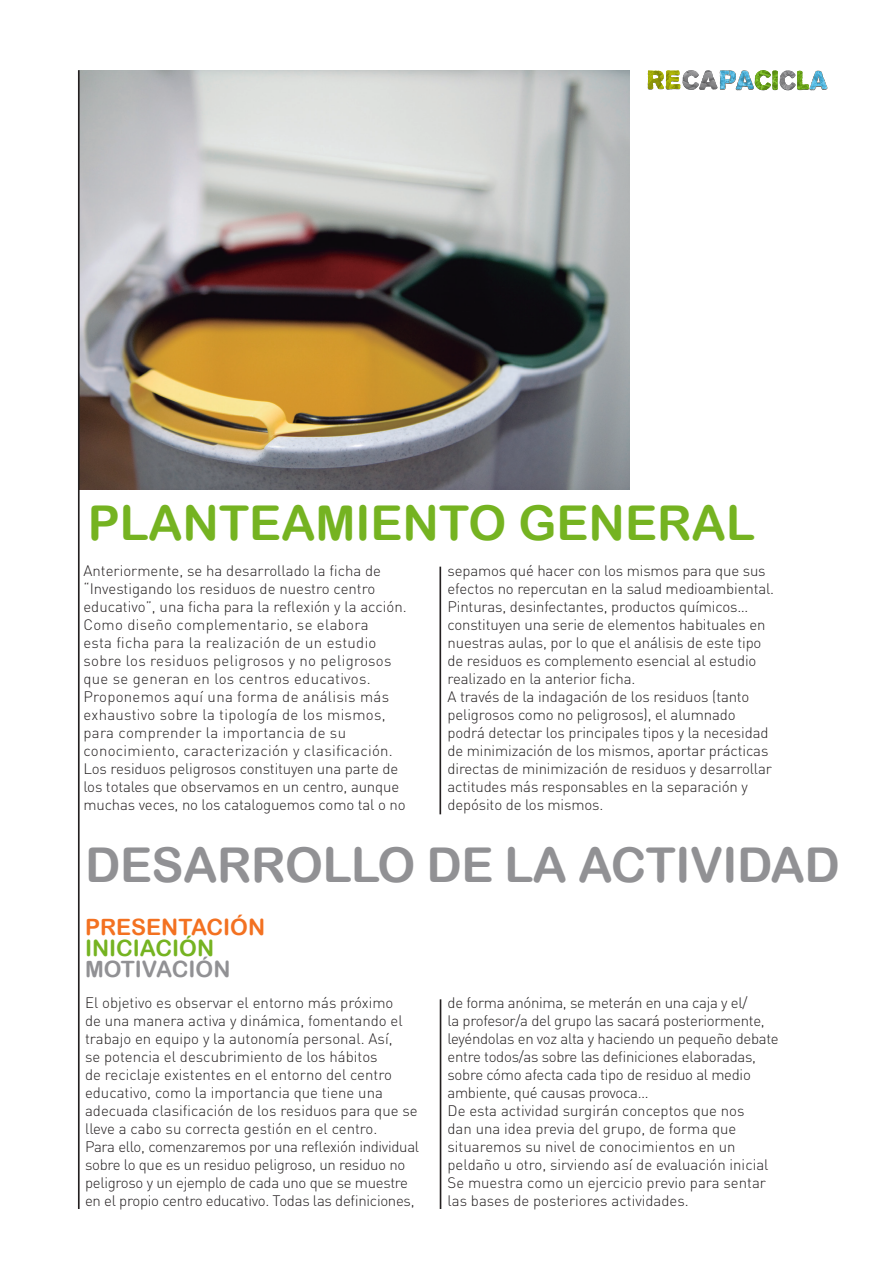
<style>
.page{position:relative;width:893px;height:1263px;background:#fff}
.page>*{position:absolute;margin:0;border:0;box-sizing:border-box;transform-origin:0 0}
.t1{font:48px "Arial Rounded MT Bold";letter-spacing:-.01em;color:#919194}
.t2{font:48px "Arial Rounded MT Bold";color:#75b321}
.t3{font:22.5px "Arial Rounded MT Bold";color:#f37121}
.t4{font:22.5px "Arial Rounded MT Bold";color:#75b321}
.t5{font:22.5px "Arial Rounded MT Bold";color:#919194}
.t6{font:300 15px/18px "DIN";letter-spacing:-.01em;color:#231f20}
.t7{font:300 15px/18px "DIN";letter-spacing:.02em;color:#231f20}
</style>
<div class="page">
<hr style="left:439px;top:567px;width:2px;height:247px;background:#231f20">
<hr style="left:440px;top:999px;width:1px;height:210px;background:#231f20">
<img style="left:80px;top:70px;width:549px;height:419px">
<svg style="left:648px;top:70px;width:179px;height:20px"></svg>
<hr style="left:78px;top:70px;width:2px;height:1139px;background:#231f20">
<p class="t2" style="left:88px;top:494px;width:669px">PLANTEAMIENTO GENERAL</p>
<p class="t7" style="left:83px;top:561px;width:325px">Anteriormente, se ha desarrollado la ficha de “Investigando los residuos de nuestro centro educativo”, una ficha para la reflexión y la acción.<br>Como diseño complementario, se elabora<br>esta ficha para la realización de un estudio sobre los residuos peligrosos y no peligrosos que se generan en los centros educativos.<br>Proponemos aquí una forma de análisis más exhaustivo sobre la tipología de los mismos, para comprender la importancia de su conocimiento, caracterización y clasificación.</p>
<p class="t6" style="left:83px;top:759px;width:324px">Los residuos peligrosos constituyen una parte de los totales que observamos en un centro, aunque muchas veces, no los cataloguemos como tal o no</p>
<p class="t6" style="left:447px;top:561px;width:328px">sepamos qué hacer con los mismos para que sus efectos no repercutan en la salud medioambiental.<br>Pinturas, desinfectantes, productos químicos… constituyen una serie de elementos habituales en nuestras aulas, por lo que el análisis de este tipo de residuos es complemento esencial al estudio realizado en la anterior ficha.</p>
<p class="t6" style="left:447px;top:687px;width:326px">A través de la indagación de los residuos (tanto peligrosos como no peligrosos), el alumnado podrá detectar los principales tipos y la necesidad de minimización de los mismos, aportar prácticas directas de minimización de residuos y desarrollar actitudes más responsables en la separación y depósito de los mismos.</p>
<p class="t1" style="left:85px;top:837px;width:756px">DESARROLLO DE LA ACTIVIDAD</p>
<p class="t3" style="left:85px;top:914px;width:182px">PRESENTACIÓN</p>
<p class="t4" style="left:85px;top:935px;width:131px">INICIACIÓN</p>
<p class="t5" style="left:85px;top:956px;width:147px">MOTIVACIÓN</p>
<p class="t6" style="left:85px;top:993px;width:334px">El objetivo es observar el entorno más próximo<br>de una manera activa y dinámica, fomentando el trabajo en equipo y la autonomía personal. Así,<br>se potencia el descubrimiento de los hábitos<br>de reciclaje existentes en el entorno del centro educativo, como la importancia que tiene una adecuada clasificación de los residuos para que se lleve a cabo su correcta gestión en el centro.</p>
<p class="t6" style="left:85px;top:1137px;width:336px">Para ello, comenzaremos por una reflexión individual sobre lo que es un residuo peligroso, un residuo no peligroso y un ejemplo de cada uno que se muestre en el propio centro educativo. Todas las definiciones,</p>
<p class="t6" style="left:447px;top:993px;width:333px">de forma anónima, se meterán en una caja y el/<br>la profesor/a del grupo las sacará posteriormente, leyéndolas en voz alta y haciendo un pequeño debate entre todos/as sobre las definiciones elaboradas, sobre cómo afecta cada tipo de residuo al medio ambiente, qué causas provoca…</p>
<p class="t6" style="left:447px;top:1101px;width:323px">De esta actividad surgirán conceptos que nos dan una idea previa del grupo, de forma que situaremos su nivel de conocimientos en un peldaño u otro, sirviendo así de evaluación inicial Se muestra como un ejercicio previo para sentar las bases de posteriores actividades.</p>
</div>
